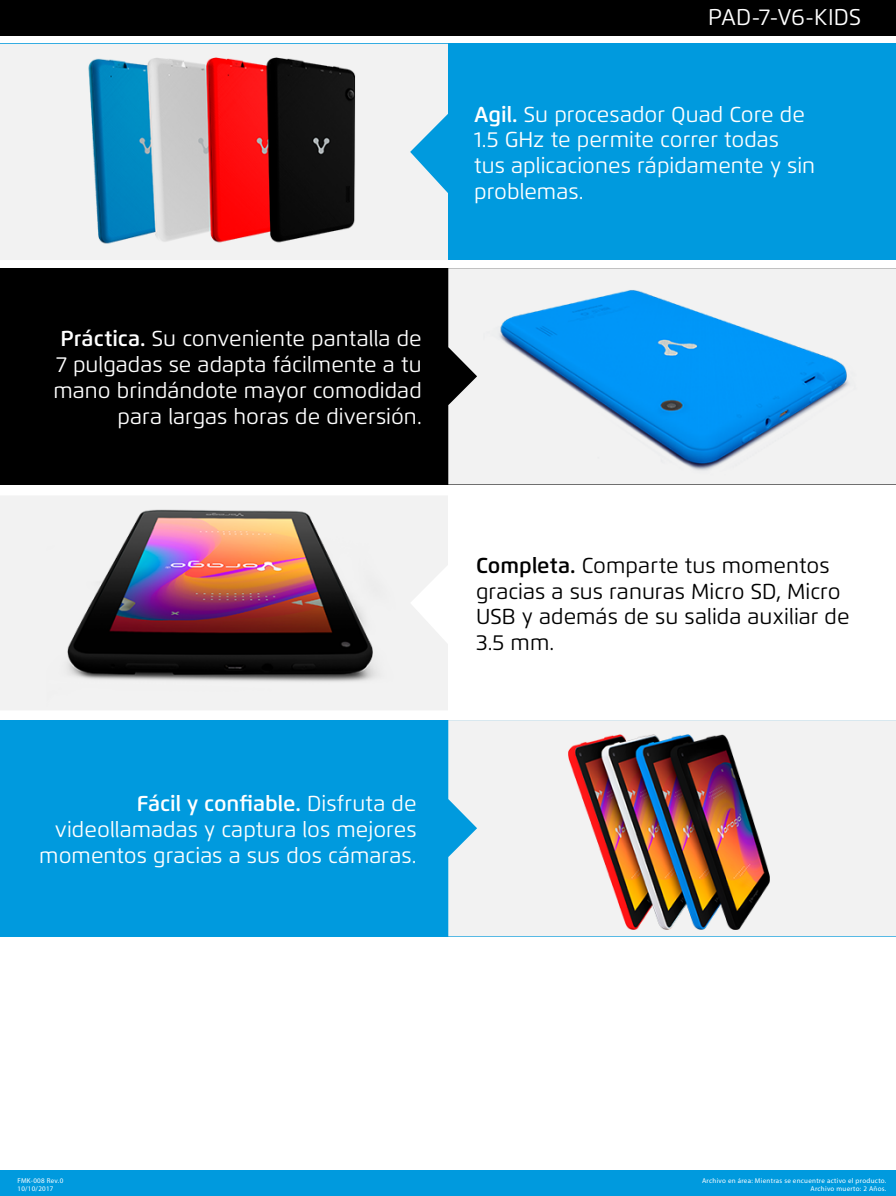
<style>
.page{position:relative;width:896px;height:1196px;background:#fff}
.page>*{position:absolute;margin:0;border:0;box-sizing:border-box;transform-origin:0 0}
.t1{font:22.75px "Flexo";color:#fff}
.t2{font:21.61px/25.9px "Flexo";color:#fff;text-align:right}
.t3{font:21.61px/25.9px "Flexo";color:#000}
.t4{font:7px/7.9px "Myriad Pro";letter-spacing:.04em;color:#fff;text-align:right}
.s1{font-weight:600}
</style>
<div class="page">
<div style="left:0;top:268px;width:895px;height:216px;background:#000"></div>
<div style="left:0;top:720px;width:896px;height:216px;background:#009ade"></div>
<div style="left:0;top:44px;width:896px;height:216px;background:#009ade"></div>
<div style="left:0;top:1170px;width:896px;height:25px;background:#009ade"></div>
<img style="left:0;top:44px;width:448px;height:216px">
<img style="left:0;top:496px;width:448px;height:214px">
<img style="left:448px;top:268px;width:448px;height:216px">
<img style="left:448px;top:720px;width:448px;height:216px">
<div style="left:0;top:0;width:896px;height:35px;background:#000"></div>
<p class="t2" style="left:53px;top:325px;width:370px"><span class="s1">Práctica.</span> Su conveniente pantalla de 7 pulgadas se adapta fácilmente a tu mano brindándote mayor comodidad para largas horas de diversión.</p>
<p class="t1" style="left:708px;top:3px;width:154px">PAD-7-V6-KIDS</p>
<p class="t2" style="left:474px;top:101px;width:343px;text-align:left"><span class="s1">Agil.</span> Su procesador Quad Core de<br>1.5 GHz te permite correr todas tus aplicaciones rápidamente y sin problemas.</p>
<p class="t3" style="left:476px;top:552px;width:375px"><span class="s1">Completa.</span> Comparte tus momentos gracias a sus ranuras Micro SD, Micro<br>USB y además de su salida auxiliar de<br>3.5 mm.</p>
<p class="t2" style="left:39px;top:790px;width:379px"><span class="s1">Fácil y confiable.</span> Disfruta de videollamadas y captura los mejores momentos gracias a sus dos cámaras.</p>
<p class="t4" style="left:18px;top:1176px;width:47px;text-align:left">FMK-008 Rev.0<br>10/10/2017</p>
<p class="t4" style="left:702px;top:1176px;width:186px">Archivo en área: Mientras se encuentre activo el producto.<br>Archivo muerto: 2 Años.</p>
</div>
